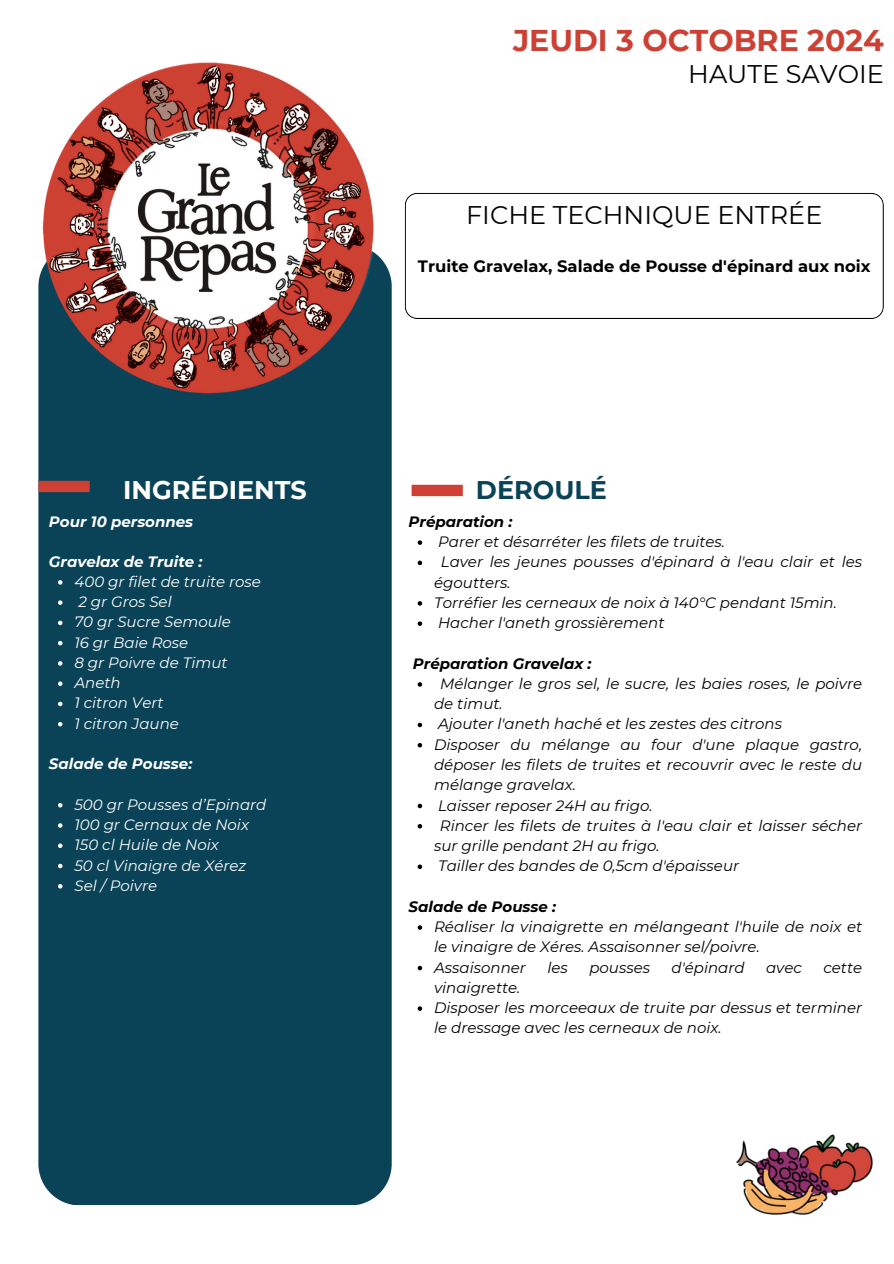
<style>
.page{position:relative;width:894px;height:1264px;background:#fff}
.page>*{position:absolute;margin:0;border:0;box-sizing:border-box;transform-origin:0 0}
.t1{font:700 30px "Montserrat";color:#cc4134}
.t2{font:25.5px "Montserrat";color:#000}
.t3{font:700 25.5px "Montserrat";color:#fff}
.t4{font:700 25.5px "Montserrat";color:#0a4257}
.t5{font:700 16.35px "Montserrat";color:#000}
.t6{font:italic 15px/20.2px "Montserrat";color:#000}
.t7{font:italic 15px "Montserrat";color:#fff}
.t8{font:italic 700 15px "Montserrat";color:#fff}
.t9{font:italic 700 15px "Montserrat";color:#000}
</style>
<div class="page">
<svg style="left:411px;top:485px;width:51px;height:11px"></svg>
<div style="left:38px;top:255px;width:353px;height:949px;background:#0a4257"></div>
<img style="left:38px;top:62px;width:339px;height:335px">
<svg style="left:38px;top:481px;width:52px;height:11px"></svg>
<svg style="left:58px;top:580px;width:4px;height:4px"></svg>
<svg style="left:58px;top:600px;width:4px;height:5px"></svg>
<svg style="left:58px;top:620px;width:4px;height:5px"></svg>
<svg style="left:58px;top:641px;width:4px;height:4px"></svg>
<svg style="left:58px;top:661px;width:4px;height:4px"></svg>
<svg style="left:58px;top:681px;width:4px;height:5px"></svg>
<svg style="left:58px;top:701px;width:4px;height:5px"></svg>
<svg style="left:58px;top:722px;width:4px;height:4px"></svg>
<svg style="left:58px;top:803px;width:4px;height:4px"></svg>
<svg style="left:58px;top:823px;width:4px;height:4px"></svg>
<svg style="left:58px;top:843px;width:4px;height:5px"></svg>
<svg style="left:58px;top:863px;width:4px;height:5px"></svg>
<svg style="left:58px;top:884px;width:4px;height:4px"></svg>
<svg style="left:404px;top:193px;width:479px;height:126px"></svg>
<svg style="left:417px;top:540px;width:5px;height:5px"></svg>
<svg style="left:417px;top:560px;width:5px;height:5px"></svg>
<svg style="left:417px;top:601px;width:5px;height:4px"></svg>
<svg style="left:417px;top:621px;width:5px;height:5px"></svg>
<svg style="left:417px;top:682px;width:5px;height:4px"></svg>
<svg style="left:417px;top:722px;width:5px;height:5px"></svg>
<svg style="left:417px;top:743px;width:5px;height:4px"></svg>
<svg style="left:417px;top:803px;width:5px;height:5px"></svg>
<svg style="left:417px;top:824px;width:5px;height:4px"></svg>
<svg style="left:417px;top:864px;width:5px;height:5px"></svg>
<svg style="left:417px;top:925px;width:5px;height:4px"></svg>
<svg style="left:417px;top:965px;width:5px;height:5px"></svg>
<svg style="left:417px;top:1006px;width:5px;height:4px"></svg>
<img style="left:736px;top:1134px;width:137px;height:81px">
<p class="t1" style="left:513px;top:22px;width:372px">JEUDI 3 OCTOBRE 2024</p>
<h2 class="t2" style="left:688px;top:58px;width:197px">HAUTE SAVOIE</h2>
<p class="t2" style="left:466px;top:199px;width:357px">FICHE TECHNIQUE ENTRÉE</p>
<p class="t5" style="left:418px;top:257px;width:454px">Truite Gravelax, Salade de Pousse d'épinard aux noix</p>
<h3 class="t3" style="left:123px;top:474px;width:185px">INGRÉDIENTS</h3>
<p class="t4" style="left:476px;top:474px;width:132px">DÉROULÉ</p>
<p class="t8" style="left:49px;top:512px;width:146px">Pour 10 personnes</p>
<h3 class="t8" style="left:49px;top:552px;width:155px">Gravelax de Truite :</h3>
<h4 class="t7" style="left:74px;top:572px;width:188px">400 gr filet de truite rose</h4>
<h4 class="t7" style="left:78px;top:592px;width:95px">2 gr Gros Sel</h4>
<h4 class="t7" style="left:74px;top:613px;width:158px">70 gr Sucre Semoule</h4>
<p class="t7" style="left:74px;top:633px;width:115px">16 gr Baie Rose</p>
<p class="t7" style="left:74px;top:653px;width:154px">8 gr Poivre de Timut</p>
<p class="t7" style="left:74px;top:673px;width:48px">Aneth</p>
<p class="t7" style="left:74px;top:694px;width:91px">1 citron Vert</p>
<p class="t7" style="left:74px;top:714px;width:106px">1 citron Jaune</p>
<p class="t8" style="left:49px;top:754px;width:145px">Salade de Pousse:</p>
<p class="t7" style="left:74px;top:795px;width:193px">500 gr Pousses d’Epinard</p>
<p class="t7" style="left:74px;top:815px;width:176px">100 gr Cernaux de Noix</p>
<h4 class="t7" style="left:74px;top:835px;width:146px">150 cl Huile de Noix</h4>
<p class="t7" style="left:74px;top:856px;width:173px">50 cl Vinaigre de Xérez</p>
<p class="t7" style="left:74px;top:876px;width:84px">Sel / Poivre</p>
<p class="t9" style="left:408px;top:512px;width:105px">Préparation :</p>
<h2 class="t6" style="left:438px;top:531px;width:288px">Parer et désarréter les filets de truites.</h2>
<p class="t6" style="left:434px;top:552px;width:429px;text-indent:7px">Laver les jeunes pousses d'épinard à l'eau clair et les égoutters.</p>
<h4 class="t6" style="left:434px;top:592px;width:404px">Torréfier les cerneaux de noix à 140°C pendant 15min.</h4>
<p class="t6" style="left:438px;top:612px;width:228px">Hacher l'aneth grossièrement</p>
<p class="t9" style="left:413px;top:654px;width:180px">Préparation Gravelax :</p>
<p class="t6" style="left:434px;top:673px;width:429px;text-indent:6px">Mélanger le gros sel, le sucre, les baies roses, le poivre de timut.</p>
<p class="t6" style="left:438px;top:714px;width:345px">Ajouter l'aneth haché et les zestes des citrons</p>
<h4 class="t6" style="left:434px;top:734px;width:429px;text-align:justify">Disposer du mélange au four d'une plaque gastro, déposer les filets de truites et recouvrir avec le reste du mélange gravelax.</h4>
<p class="t6" style="left:438px;top:795px;width:216px">Laisser reposer 24H au frigo.</p>
<p class="t6" style="left:434px;top:815px;width:429px;text-indent:6px">Rincer les filets de truites à l'eau clair et laisser sécher sur grille pendant 2H au frigo.</p>
<p class="t6" style="left:438px;top:855px;width:302px">Tailler des bandes de 0,5cm d'épaisseur</p>
<p class="t9" style="left:408px;top:897px;width:149px">Salade de Pousse :</p>
<p class="t6" style="left:434px;top:916px;width:429px">Réaliser la vinaigrette en mélangeant l'huile de noix et le vinaigre de Xéres. Assaisonner sel/poivre.</p>
<p class="t6" style="left:434px;top:957px;width:93px">Assaisonner</p>
<p class="t6" style="left:547px;top:957px;width:22px">les</p>
<p class="t6" style="left:589px;top:957px;width:62px">pousses</p>
<p class="t6" style="left:671px;top:957px;width:74px">d'épinard</p>
<p class="t6" style="left:765px;top:957px;width:37px">avec</p>
<p class="t6" style="left:823px;top:957px;width:40px">cette</p>
<p class="t6" style="left:434px;top:977px;width:88px">vinaigrette.</p>
<h4 class="t6" style="left:434px;top:997px;width:429px">Disposer les morceeaux de truite par dessus et terminer le dressage avec les cerneaux de noix.</h4>
</div>
